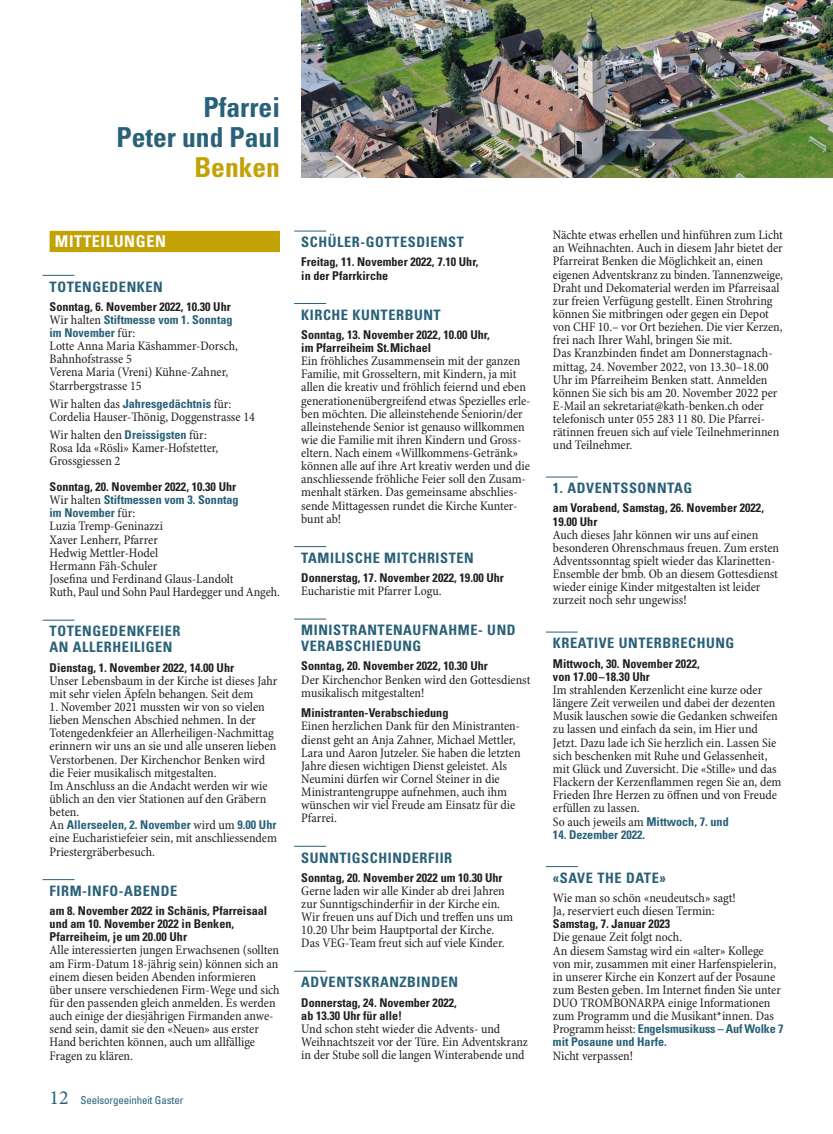
<style>
.page{position:relative;width:833px;height:1134px;background:#fff}
.page>*{position:absolute;margin:0;border:0;box-sizing:border-box;transform-origin:0 0}
.t1{font:700 condensed 27.5px/30px "Univers LT Std";color:#296179;text-align:right}
.t2{font:700 condensed 27.5px "Univers LT Std";color:#c2a205}
.t3{font:700 condensed 16.25px "Univers LT Std";letter-spacing:.04em;color:#fff}
.t4{font:700 condensed 14.38px/16px "Univers LT Std";letter-spacing:.04em;color:#296179}
.t5{font:condensed 13.12px/13.1px "Minion Pro";color:#231f20}
.t6{font:700 condensed 12.12px/13.1px "Univers LT Std";color:#231f20}
.t7{font:700 condensed 12.12px/13.1px "Univers LT Std";color:#296179}
.t8{font:condensed 10.88px "Univers LT Std";letter-spacing:-.01em;color:#296179}
.s1{color:#231f20}
.s2{font-family:"Minion Pro";font-weight:400;font-size:13.12px;color:#231f20}
.s3{font-family:"Univers LT Std";font-weight:700;font-size:12.12px;color:#296179}
.s4{font-family:"Minion Pro";font-stretch:normal;font-size:20px}
</style>
<div class="page">
<img style="left:301px;top:0;width:532px;height:177px">
<div style="left:50px;top:231px;width:230px;height:21px;background:#c2a205"></div>
<hr style="left:43px;top:275px;width:31px;height:1px;background:#296179">
<hr style="left:43px;top:620px;width:31px;height:1px;background:#296179">
<hr style="left:43px;top:879px;width:31px;height:1px;background:#296179">
<hr style="left:294px;top:231px;width:32px;height:1px;background:#296179">
<hr style="left:294px;top:303px;width:32px;height:1px;background:#296179">
<hr style="left:294px;top:546px;width:32px;height:1px;background:#296179">
<hr style="left:294px;top:619px;width:32px;height:1px;background:#296179">
<hr style="left:294px;top:846px;width:32px;height:1px;background:#296179">
<hr style="left:294px;top:971px;width:32px;height:1px;background:#296179">
<hr style="left:546px;top:477px;width:32px;height:1px;background:#296179">
<hr style="left:546px;top:632px;width:32px;height:1px;background:#296179">
<hr style="left:546px;top:866px;width:32px;height:1px;background:#296179">
<h1 class="t1" style="left:116px;top:92px;width:165px">Pfarrei<br>Peter und Paul</h1>
<h1 class="t2" style="left:194px;top:151px;width:87px">Benken</h1>
<p class="t3" style="left:55px;top:231px;width:112px">MITTEILUNGEN</p>
<p class="t4" style="left:50px;top:278px;width:115px">TOTENGEDENKEN</p>
<p class="t7" style="left:50px;top:300px;width:184px"><span class="s1">Sonntag, 6. November 2022, 10.30 Uhr<br></span><span class="s2">Wir halten</span> Stiftmesse vom 1. Sonntag im November <span class="s2">für:</span></p>
<p class="t5" style="left:50px;top:340px;width:190px">Lotte Anna Maria Käshammer-Dorsch,<br>Bahnhofstrasse 5<br>Verena Maria (Vreni) Kühne-Zahner,<br>Starrbergstrasse 15</p>
<p class="t5" style="left:50px;top:397px;width:207px">Wir halten das <span class="s3">Jahresgedächtnis</span> für:<br>Cordelia Hauser-Thönig, Doggenstrasse 14</p>
<p class="t5" style="left:50px;top:429px;width:170px">Wir halten den <span class="s3">Dreissigsten</span> für:<br>Rosa Ida «Rösli» Kamer-Hofstetter,<br>Grossgiessen 2</p>
<p class="t7" style="left:50px;top:480px;width:190px"><span class="s1">Sonntag, 20. November 2022, 10.30 Uhr<br></span><span class="s2">Wir halten</span> Stiftmessen vom 3. Sonntag im November <span class="s2">für:</span></p>
<p class="t5" style="left:50px;top:520px;width:232px">Luzia Tremp-Geninazzi<br>Xaver Lenherr, Pfarrer<br>Hedwig Mettler-Hodel<br>Hermann Fäh-Schuler<br>Josefina und Ferdinand Glaus-Landolt<br>Ruth, Paul und Sohn Paul Hardegger und Angeh.</p>
<p class="t4" style="left:50px;top:623px;width:132px">TOTENGEDENKFEIER<br>AN ALLERHEILIGEN</p>
<p class="t6" style="left:50px;top:661px;width:186px">Dienstag, 1. November 2022, 14.00 Uhr</p>
<p class="t5" style="left:50px;top:674px;width:229px">Unser Lebensbaum in der Kirche ist dieses Jahr mit sehr vielen Äpfeln behangen. Seit dem</p>
<p class="t5" style="left:50px;top:701px;width:228px">1. November 2021 mussten wir von so vielen lieben Menschen Abschied nehmen. In der Totengedenkfeier an Allerheiligen-Nachmittag erinnern wir uns an sie und alle unseren lieben Verstorbenen. Der Kirchenchor Benken wird die Feier musikalisch mitgestalten.<br>Im Anschluss an die Andacht werden wir wie üblich an den vier Stationen auf den Gräbern beten.</p>
<p class="t7" style="left:50px;top:818px;width:228px"><span class="s2">An</span> Allerseelen, 2. November <span class="s2">wird um</span> 9.00 Uhr</p>
<p class="t5" style="left:50px;top:832px;width:229px">eine Eucharistiefeier sein, mit anschliessendem<br>Priestergräberbesuch.</p>
<p class="t4" style="left:50px;top:883px;width:129px">FIRM-INFO-ABENDE</p>
<p class="t6" style="left:50px;top:904px;width:219px">am 8. November 2022 in Schänis, Pfarreisaal und am 10. November 2022 in Benken,<br>Pfarreiheim, je um 20.00 Uhr</p>
<p class="t5" style="left:50px;top:944px;width:231px">Alle interessierten jungen Erwachsenen (sollten am Firm-Datum 18-jährig sein) können sich an einem diesen beiden Abenden informieren über unsere verschiedenen Firm-Wege und sich für den passenden gleich anmelden. Es werden auch einige der diesjährigen Firmanden anwe&shy;send sein, damit sie den «Neuen» aus erster Hand berichten können, auch um allfällige Fragen zu klären.</p>
<p class="t8" style="left:50px;top:1094px;width:135px"><span class="s4">12</span> Seelsorgeeinheit Gaster</p>
<p class="t4" style="left:301px;top:234px;width:164px">SCHÜLER-GOTTESDIENST</p>
<p class="t6" style="left:301px;top:255px;width:179px">Freitag, 11. November 2022, 7.10 Uhr, in der Pfarrkirche</p>
<p class="t4" style="left:301px;top:307px;width:141px">KIRCHE KUNTERBUNT</p>
<p class="t6" style="left:301px;top:328px;width:190px">Sonntag, 13. November 2022, 10.00 Uhr, im Pfarreiheim St.Michael</p>
<p class="t5" style="left:301px;top:355px;width:231px">Ein fröhliches Zusammensein mit der ganzen Familie, mit Grosseltern, mit Kindern, ja mit allen die kreativ und fröhlich feiernd und eben generationenübergreifend etwas Spezielles erle&shy;ben möchten. Die alleinstehende Seniorin/der alleinstehende Senior ist genauso willkommen wie die Familie mit ihren Kindern und Gross&shy;eltern. Nach einem «Willkommens-Getränk» können alle auf ihre Art kreativ werden und die anschliessende fröhliche Feier soll den Zusam&shy;menhalt stärken. Das gemeinsame abschlies&shy;sende Mittagessen rundet die Kirche Kunter&shy;bunt ab!</p>
<p class="t4" style="left:301px;top:550px;width:174px">TAMILISCHE MITCHRISTEN</p>
<p class="t6" style="left:301px;top:571px;width:204px">Donnerstag, 17. November 2022, 19.00 Uhr</p>
<p class="t5" style="left:301px;top:585px;width:142px">Eucharistie mit Pfarrer Logu.</p>
<p class="t4" style="left:301px;top:622px;width:216px">MINISTRANTENAUFNAHME- UND<br>VERABSCHIEDUNG</p>
<p class="t6" style="left:301px;top:659px;width:188px">Sonntag, 20. November 2022, 10.30 Uhr</p>
<p class="t5" style="left:301px;top:673px;width:231px">Der Kirchenchor Benken wird den Gottesdienst musikalisch mitgestalten!</p>
<p class="t6" style="left:301px;top:706px;width:149px">Ministranten-Verabschiedung</p>
<p class="t5" style="left:301px;top:720px;width:221px">Einen herzlichen Dank für den Ministranten&shy;dienst geht an Anja Zahner, Michael Mettler, Lara und Aaron Jutzeler. Sie haben die letzten Jahre diesen wichtigen Dienst geleistet. Als Neumini dürfen wir Cornel Steiner in die Ministrantengruppe aufnehmen, auch ihm wünschen wir viel Freude am Einsatz für die Pfarrei.</p>
<p class="t4" style="left:301px;top:849px;width:152px">SUNNTIGSCHINDERFIIR</p>
<p class="t6" style="left:301px;top:871px;width:203px">Sonntag, 20. November 2022 um 10.30 Uhr</p>
<p class="t5" style="left:301px;top:884px;width:213px">Gerne laden wir alle Kinder ab drei Jahren zur Sunntigschinderfiir in der Kirche ein.<br>Wir freuen uns auf Dich und treffen uns um 10.20 Uhr beim Hauptportal der Kirche.<br>Das VEG-Team freut sich auf viele Kinder.</p>
<p class="t4" style="left:301px;top:974px;width:158px">ADVENTSKRANZBINDEN</p>
<p class="t6" style="left:301px;top:996px;width:157px">Donnerstag, 24. November 2022, ab 13.30 Uhr für alle!</p>
<p class="t5" style="left:301px;top:1023px;width:228px">Und schon steht wieder die Advents- und<br>Weihnachtszeit vor der Türe. Ein Adventskranz in der Stube soll die langen Winterabende und</p>
<p class="t5" style="left:553px;top:229px;width:231px">Nächte etwas erhellen und hinführen zum Licht an Weihnachten. Auch in diesem Jahr bietet der Pfarreirat Benken die Möglichkeit an, einen eigenen Adventskranz zu binden. Tannenzweige, Draht und Dekomaterial werden im Pfarreisaal zur freien Verfügung gestellt. Einen Strohring können Sie mitbringen oder gegen ein Depot von CHF 10.– vor Ort beziehen. Die vier Kerzen, frei nach Ihrer Wahl, bringen Sie mit.<br>Das Kranzbinden findet am Donnerstagnach&shy;mittag, 24. November 2022, von 13.30–18.00<br>Uhr im Pfarreiheim Benken statt. Anmelden können Sie sich bis am 20. November 2022 per E-Mail an sekretariat@kath-benken.ch oder telefonisch unter 055 283 11 80. Die Pfarrei&shy;rätinnen freuen sich auf viele Teilnehmerinnen und Teilnehmer.</p>
<p class="t4" style="left:553px;top:480px;width:141px">1. ADVENTSSONNTAG</p>
<p class="t6" style="left:553px;top:501px;width:212px">am Vorabend, Samstag, 26. November 2022,<br>19.00 Uhr</p>
<p class="t5" style="left:553px;top:528px;width:228px">Auch dieses Jahr können wir uns auf einen besonderen Ohrenschmaus freuen. Zum ersten Adventssonntag spielt wieder das Klarinetten-Ensemble der bmb. Ob an diesem Gottesdienst wieder einige Kinder mitgestalten ist leider zurzeit noch sehr ungewiss!</p>
<p class="t4" style="left:553px;top:635px;width:183px">KREATIVE UNTERBRECHUNG</p>
<p class="t6" style="left:553px;top:657px;width:148px">Mittwoch, 30. November 2022, von 17.00–18.30 Uhr</p>
<p class="t5" style="left:553px;top:684px;width:230px">Im strahlenden Kerzenlicht eine kurze oder längere Zeit verweilen und dabei der dezenten Musik lauschen sowie die Gedanken schweifen zu lassen und einfach da sein, im Hier und Jetzt. Dazu lade ich Sie herzlich ein. Lassen Sie sich beschenken mit Ruhe und Gelassenheit, mit Glück und Zuversicht. Die «Stille» und das Flackern der Kerzenflammen regen Sie an, dem Frieden Ihre Herzen zu öffnen und von Freude erfüllen zu lassen.<br>So auch jeweils am <span class="s3">Mittwoch, 7. und</span></p>
<p class="t7" style="left:553px;top:828px;width:94px">14. Dezember 2022.</p>
<p class="t4" style="left:553px;top:870px;width:114px">«SAVE THE DATE»</p>
<p class="t5" style="left:553px;top:892px;width:184px">Wie man so schön «neudeutsch» sagt!<br>Ja, reserviert euch diesen Termin:</p>
<p class="t6" style="left:553px;top:917px;width:119px">Samstag, 7. Januar 2023</p>
<p class="t5" style="left:553px;top:931px;width:229px">Die genaue Zeit folgt noch.<br>An diesem Samstag wird ein «alter» Kollege von mir, zusammen mit einer Harfenspielerin, in unserer Kirche ein Konzert auf der Posaune zum Besten geben. Im Internet finden Sie unter DUO TROMBONARPA einige Informationen zum Programm und die Musikant*innen. Das</p>
<p class="t7" style="left:553px;top:1022px;width:232px"><span class="s2">Programm heisst:</span> Engelsmusikuss – Auf Wolke 7 mit Posaune und Harfe.</p>
<p class="t5" style="left:553px;top:1049px;width:82px">Nicht verpassen!</p>
</div>
